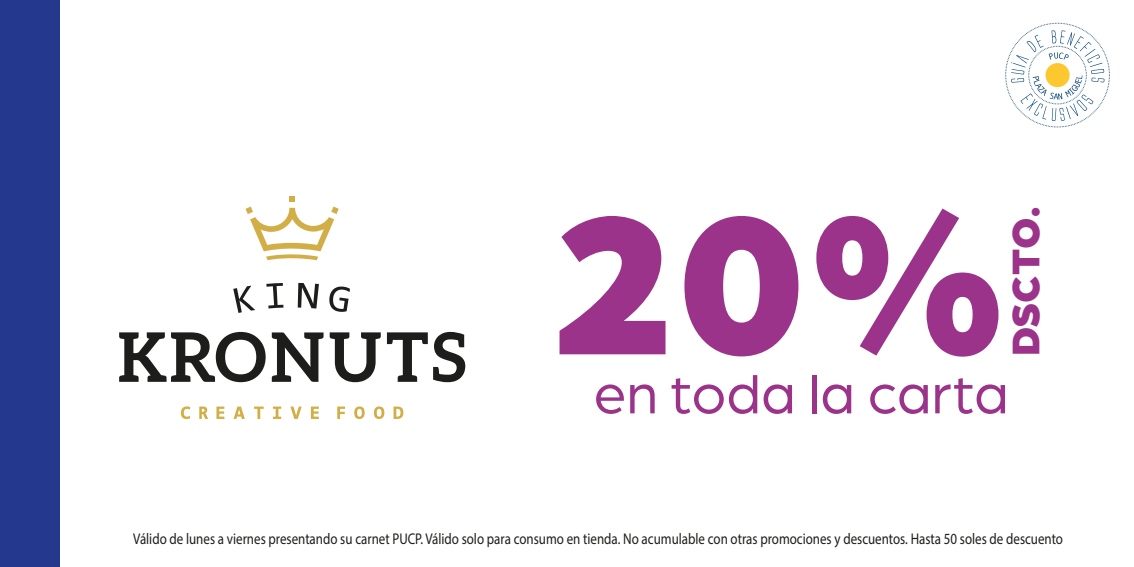
<style>
.page{position:relative;width:1134px;height:567px;background:#fff}
.page>*{position:absolute;margin:0;border:0;box-sizing:border-box;transform-origin:0 0}
.t1{font:900 210.4px "Arboria";color:#9b338a}
.t2{font:58px "Arboria";color:#9b338a}
.t3{font:900 41.2px "Arboria";letter-spacing:-.005em;color:#9b338a}
.t4{font:15.6px "Myriad Pro";color:#1d1d1b;scale:.83 1}
</style>
<div class="page">
<svg style="left:119px;top:332px;width:147px;height:50px"></svg>
<svg style="left:272px;top:332px;width:52px;height:50px"></svg>
<svg style="left:330px;top:332px;width:51px;height:50px"></svg>
<svg style="left:387px;top:332px;width:78px;height:50px"></svg>
<svg style="left:233px;top:286px;width:22px;height:27px"></svg>
<svg style="left:266px;top:283px;width:17px;height:25px"></svg>
<svg style="left:298px;top:283px;width:21px;height:26px"></svg>
<svg style="left:329px;top:286px;width:21px;height:26px"></svg>
<svg style="left:181px;top:406px;width:9px;height:13px"></svg>
<svg style="left:199px;top:407px;width:9px;height:12px"></svg>
<svg style="left:216px;top:407px;width:8px;height:12px"></svg>
<svg style="left:234px;top:407px;width:11px;height:12px"></svg>
<svg style="left:254px;top:407px;width:10px;height:12px"></svg>
<svg style="left:273px;top:407px;width:8px;height:12px"></svg>
<svg style="left:290px;top:407px;width:12px;height:12px"></svg>
<svg style="left:311px;top:407px;width:8px;height:12px"></svg>
<svg style="left:337px;top:407px;width:8px;height:12px"></svg>
<svg style="left:354px;top:406px;width:11px;height:13px"></svg>
<svg style="left:374px;top:406px;width:10px;height:13px"></svg>
<svg style="left:394px;top:407px;width:9px;height:12px"></svg>
<svg style="left:246px;top:196px;width:93px;height:64px"></svg>
<svg style="left:1011px;top:30px;width:93px;height:91px"></svg>
<div style="left:1045px;top:63px;width:24px;height:24px;background:#fdc82f;border-radius:50%"></div>
<div style="left:0;top:0;width:60px;height:567px;background:#24388d"></div>
<h1 class="t1" style="left:553px;top:133px;width:457px">20%</h1>
<h3 class="t3" style="left:996px;top:356px;width:152px;rotate:-90deg">DSCTO.</h3>
<h2 class="t2" style="left:593px;top:356px;width:417px">en toda la carta</h2>
<p class="t4" style="left:133px;top:529px;width:1122px">Válido de lunes a viernes presentando su carnet PUCP. Válido solo para consumo en tienda. No acumulable con otras promociones y descuentos. Hasta 50 soles de descuento</p>
</div>
